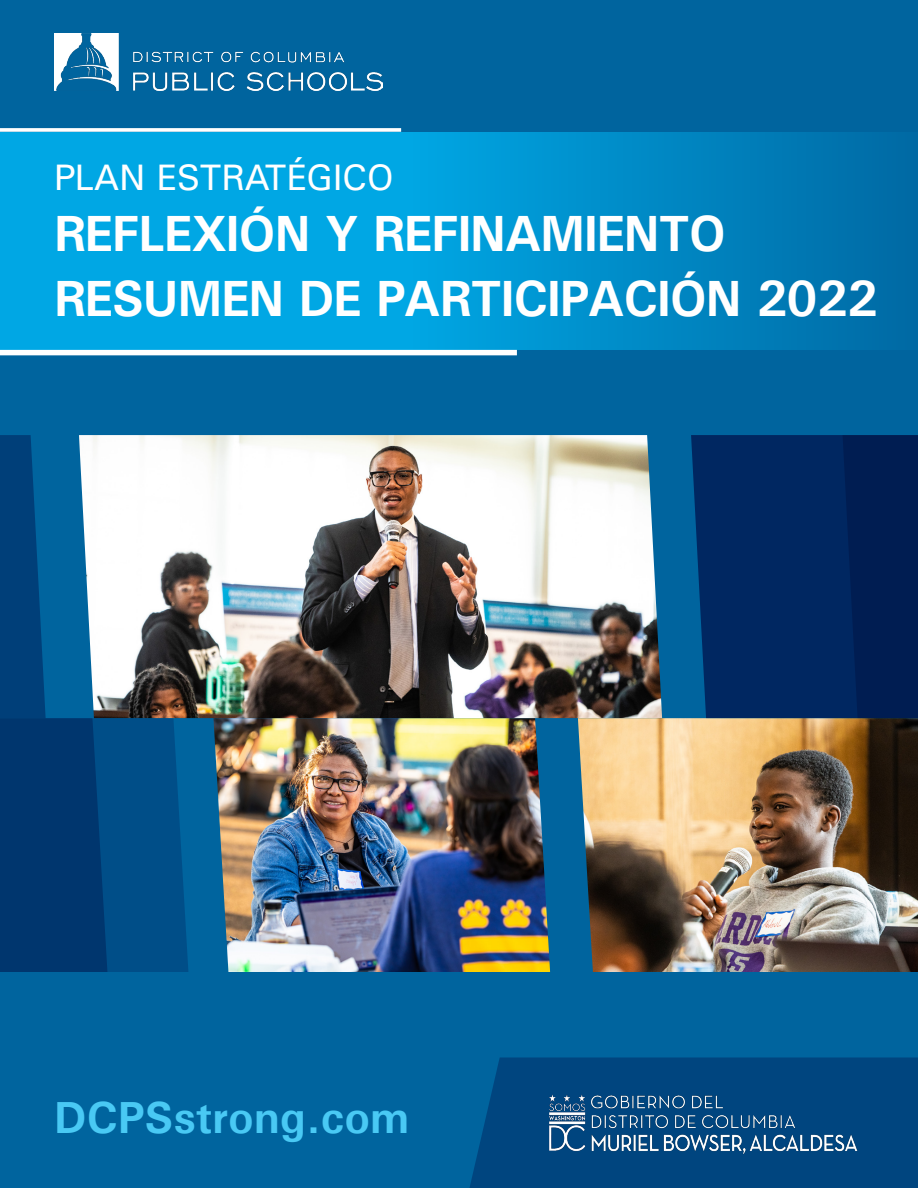
<style>
.page{position:relative;width:918px;height:1188px;background:#00649e}
.page>*{position:absolute;margin:0;border:0;box-sizing:border-box;transform-origin:0 0}
.t1{font:700 51px "Univers";letter-spacing:-.02em;color:#fff}
.t2{font:700 45px "Univers";color:#49c9f4}
.t3{font:36.9px "Univers";letter-spacing:-.01em;color:#fff}
</style>
<div class="page">
<img style="left:213px;top:718px;width:337px;height:254px">
<img style="left:107px;top:435px;width:555px;height:283px">
<img style="left:578px;top:718px;width:340px;height:254px">
<div style="left:470px;top:1058px;width:448px;height:130px;background:#00457f"></div>
<img style="left:54px;top:34px;width:329px;height:56px">
<svg style="left:0;top:132px;width:875px;height:218px;background:#0097d4"></svg>
<svg style="left:0;top:128px;width:401px;height:4px;background:#e9f1f6"></svg>
<div style="left:0;top:350px;width:517px;height:5px;background:#fff"></div>
<div style="left:691px;top:435px;width:152px;height:283px;background:#002761"></div>
<svg style="left:843px;top:435px;width:75px;height:283px;background:#001e53"></svg>
<svg style="left:107px;top:718px;width:81px;height:254px;background:#004f89"></svg>
<svg style="left:0;top:435px;width:107px;height:537px"></svg>
<img style="left:543px;top:1092px;width:320px;height:62px">
<p class="t3" style="left:54px;top:154px;width:342px">PLAN ESTRATÉGICO</p>
<p class="t1" style="left:54px;top:201px;width:674px">REFLEXIÓN Y REFINAMIENTO</p>
<p class="t1" style="left:54px;top:266px;width:825px">RESUMEN DE PARTICIPACIÓN 2022</p>
<p class="t2" style="left:54px;top:1088px;width:357px">DCPSstrong.com</p>
</div>
